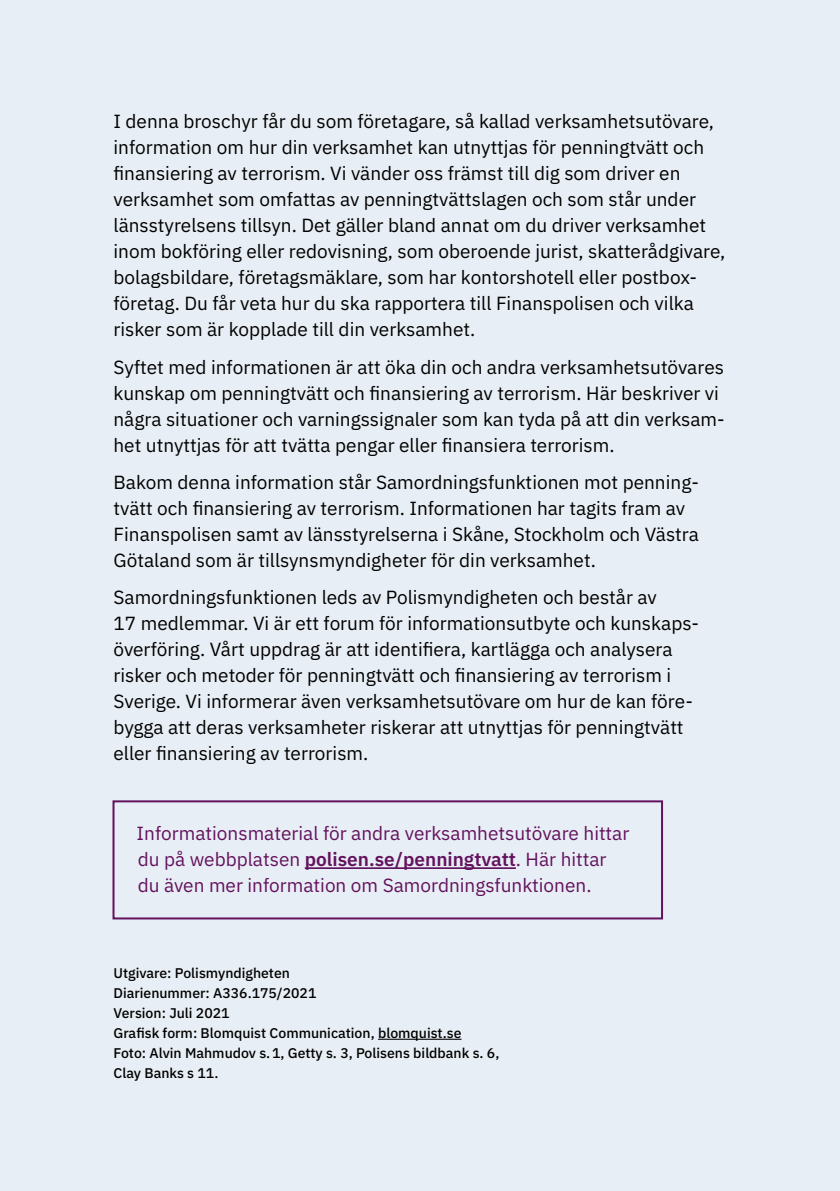
<style>
.page{position:relative;width:840px;height:1191px;background:#fff}
.page>*{position:absolute;margin:0;border:0;box-sizing:border-box;transform-origin:0 0}
.Ingress{font:19px/26px "Vbsbpy IBM Plex Sans";color:#000}
.Inforuta_lila_text{font:19px/26px "Vbsbpy IBM Plex Sans";color:#63125d}
.t1{font:500 14px/20px "Kvfstx IBM Plex Sans";color:#000}
.s1{font-family:"Btcbdp IBM Plex Sans";font-weight:600}
</style>
<div class="page">
<div style="left:0;top:0;width:839px;height:1191px;background:#e8eef5"></div>
<hr style="left:378px;top:1038px;width:83px;height:1px;background:#000">
<hr style="left:304px;top:867px;width:211px;height:2px;background:#63125d">
<div style="left:112px;top:800px;width:550px;height:119px;border:2px solid #63125d"></div>
<p class="Ingress" style="left:113px;top:107px;width:613px">I denna broschyr får du som företagare, så kallad verksamhetsutövare, information om hur din verksamhet kan utnyttjas för penningtvätt och finansiering av terrorism. Vi vänder oss främst till dig som driver en verksamhet som omfattas av penningtvättslagen och som står under länsstyrelsens tillsyn. Det gäller bland annat om du driver verksamhet inom bokföring eller redovisning, som oberoende jurist, skatterådgivare, bolagsbildare, företagsmäklare, som har kontorshotell eller postbox&shy;företag. Du får veta hur du ska rapportera till Finanspolisen och vilka risker som är kopplade till din verksamhet.</p>
<p class="Ingress" style="left:113px;top:352px;width:612px">Syftet med informationen är att öka din och andra verksamhetsutövares kunskap om penningtvätt och finansiering av terrorism. Här beskriver vi några situationer och varningssignaler som kan tyda på att din verksam&shy;het utnyttjas för att tvätta pengar eller finansiera terrorism.</p>
<p class="Ingress" style="left:113px;top:467px;width:586px">Bakom denna information står Samordningsfunktionen mot penning&shy;tvätt och finansiering av terrorism. Informationen har tagits fram av Finanspolisen samt av länsstyrelserna i Skåne, Stockholm och Västra Götaland som är tillsynsmyndigheter för din verksamhet.</p>
<p class="Ingress" style="left:113px;top:583px;width:586px">Samordningsfunktionen leds av Polismyndigheten och består av<br>17 medlemmar. Vi är ett forum för informationsutbyte och kunskaps&shy;överföring. Vårt uppdrag är att identifiera, kartlägga och analysera risker och metoder för penningtvätt och finansiering av terrorism i Sverige. Vi informerar även verksamhetsutövare om hur de kan före&shy;bygga att deras verksamheter riskerar att utnyttjas för penningtvätt eller finansiering av terrorism.</p>
<p class="Inforuta_lila_text" style="left:136px;top:818px;width:494px">Informationsmaterial för andra verksamhetsutövare hittar du på webbplatsen <span class="s1">polisen.se/penningtvatt</span>. Här hittar du även mer information om Samordningsfunktionen.</p>
<p class="t1" style="left:113px;top:961px;width:387px">Utgivare: Polismyndigheten<br>Diarienummer: A336.175/2021<br>Version: Juli 2021<br>Grafisk form: Blomquist Communication, blomquist.se<br>Foto: Alvin Mahmudov s.1, Getty s. 3, Polisens bildbank s. 6, Clay Banks s 11.</p>
</div>
